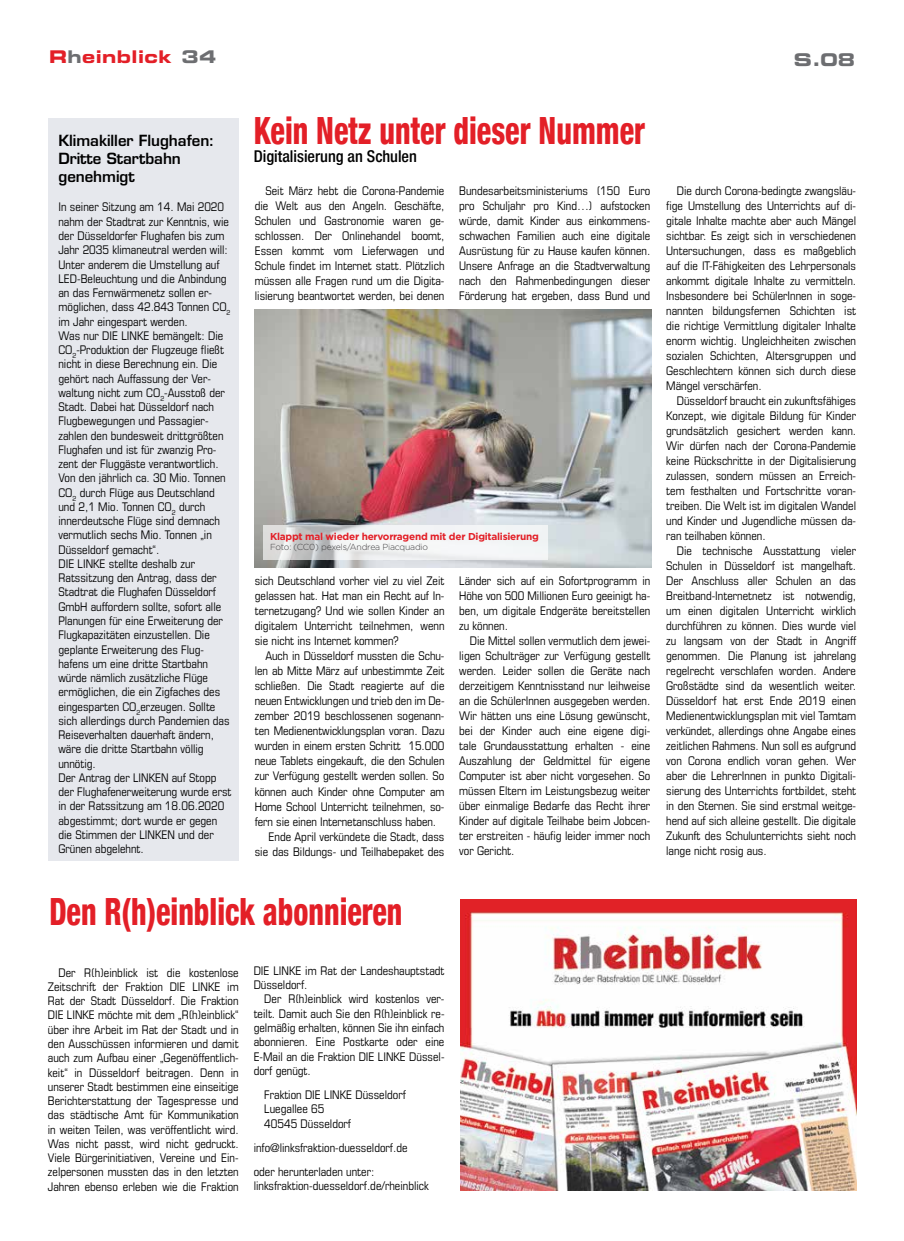
<style>
.page{position:relative;width:904px;height:1241px;background:#fff}
.page>*{position:absolute;margin:0;border:0;box-sizing:border-box;transform-origin:0 0}
.t1{font:800 condensed 37.5px "Head";color:#e31f27;scale:.8 1}
.t2{font:17.5px "Eurostile LT Std Bold Ex 2";letter-spacing:.025em;color:#e31f27}
.t3{font:17.5px "Eurostile LT Std Bold Ex 2";color:#6d6e71}
.t4{font:500 condensed 16.25px "Head";color:#000}
.t5{font:600 15px/18px "Eurostile LT Std";letter-spacing:-.005em;color:#000}
.t6{font:condensed 11.88px/15px "Eurostile LT Std";color:#000;text-align:justify}
.t7{font:700 10px "Gotham";letter-spacing:-.025em;color:#e31f27}
.t8{font:300 8.75px "Gotham Rounded";letter-spacing:-.025em;color:#414042}
.s1{color:#6d6e71}
</style>
<div class="page">
<div style="left:48px;top:118px;width:191px;height:742px;background:#e6e8ed"></div>
<img style="left:460px;top:899px;width:396px;height:291px">
<img style="left:255px;top:309px;width:396px;height:258px">
<svg style="left:263px;top:525px;width:284px;height:34px;fill:#f1f4f5"></svg>
<h2 class="t2" style="left:49px;top:44px;width:169px">R<span class="s1">h</span>einblick <span class="s1">34</span></h2>
<h2 class="t3" style="left:793px;top:47px;width:63px">S.08</h2>
<p class="t5" style="left:58px;top:132px;width:158px">Klimakiller Flughafen:<br>Dritte Startbahn genehmigt</p>
<p class="t6" style="left:58px;top:200px;width:175px;line-height:14.2px;text-align:left">In seiner Sitzung am 14. Mai 2020 nahm der Stadtrat zur Kenntnis, wie der Düsseldorfer Flughafen bis zum<br>Jahr 2035 klimaneutral werden will:<br>Unter anderem die Umstellung auf<br>LED-Beleuchtung und die Anbindung an das Fernwärmenetz sollen er&shy;möglichen, dass 42.843 Tonnen CO<sub>2 </sub>im Jahr eingespart werden.<br>Was nur DIE LINKE bemängelt: Die<br>CO<sub>2</sub>-Produktion der Flugzeuge fließt nicht in diese Berechnung ein. Die gehört nach Auffassung der Ver&shy;waltung nicht zum CO<sub>2</sub>-Ausstoß der<br>Stadt. Dabei hat Düsseldorf nach<br>Flugbewegungen und Passagier&shy;zahlen den bundesweit drittgrößten<br>Flughafen und ist für zwanzig Pro&shy;zent der Fluggäste verantwortlich.<br>Von den jährlich ca. 30 Mio. Tonnen<br>CO<sub>2</sub> durch Flüge aus Deutschland und 2,1 Mio. Tonnen CO<sub>2</sub> durch innerdeutsche Flüge sind demnach vermutlich sechs Mio. Tonnen „in<br>Düsseldorf gemacht“.<br>DIE LINKE stellte deshalb zur<br>Ratssitzung den Antrag, dass der<br>Stadtrat die Flughafen Düsseldorf<br>GmbH auffordern sollte, sofort alle<br>Planungen für eine Erweiterung der<br>Flugkapazitäten einzustellen. Die geplante Erweiterung des Flug&shy;hafens um eine dritte Startbahn würde nämlich zusätzliche Flüge ermöglichen, die ein Zigfaches des eingesparten CO<sub>2</sub>erzeugen. Sollte sich allerdings durch Pandemien das<br>Reiseverhalten dauerhaft ändern, wäre die dritte Startbahn völlig unnötig.<br>Der Antrag der LINKEN auf Stopp der Flughafenerweiterung wurde erst in der Ratssitzung am 18.06.2020 abgestimmt; dort wurde er gegen die Stimmen der LINKEN und der<br>Grünen abgelehnt.</p>
<h1 class="t1" style="left:254px;top:107px;width:491px">Kein Netz unter dieser Nummer</h1>
<h3 class="t4" style="left:254px;top:147px;width:165px">Digitalisierung an Schulen</h3>
<p class="t6" style="left:255px;top:183px;width:191px;text-indent:11px">Seit März hebt die Corona-Pandemie die Welt aus den Angeln. Geschäfte, Schulen und Gastronomie waren ge&shy;schlossen. Der Onlinehandel boomt, Essen kommt vom Lieferwagen und Schule findet im Internet statt. Plötzlich müssen alle Fragen rund um die Digita&shy;lisierung beantwortet werden, bei denen</p>
<p class="t6" style="left:459px;top:183px;width:193px">Bundesarbeitsministeriums (150 Euro pro Schuljahr pro Kind…) aufstocken würde, damit Kinder aus einkommens&shy;schwachen Familien auch eine digitale Ausrüstung für zu Hause kaufen können.<br>Unsere Anfrage an die Stadtverwaltung nach den Rahmenbedingungen dieser Förderung hat ergeben, dass Bund und</p>
<p class="t7" style="left:270px;top:531px;width:270px">Klappt mal wieder hervorragend mit der Digitalisierung</p>
<p class="t8" style="left:270px;top:541px;width:160px">Foto: (CC0) pexels/Andrea Piacquadio</p>
<p class="t6" style="left:255px;top:573px;width:191px">sich Deutschland vorher viel zu viel Zeit gelassen hat. Hat man ein Recht auf In&shy;ternetzugang? Und wie sollen Kinder an digitalem Unterricht teilnehmen, wenn sie nicht ins Internet kommen?</p>
<p class="t6" style="left:265px;top:648px;width:180px">Auch in Düsseldorf mussten die Schu-</p>
<p class="t6" style="left:255px;top:663px;width:191px">len ab Mitte März auf unbestimmte Zeit</p>
<p class="t6" style="left:255px;top:678px;width:191px">schließen. Die Stadt reagierte auf die</p>
<p class="t6" style="left:255px;top:693px;width:191px">neuen Entwicklungen und trieb den im De-</p>
<p class="t6" style="left:255px;top:708px;width:191px">zember 2019 beschlossenen sogenann-</p>
<p class="t6" style="left:255px;top:723px;width:191px">ten Medienentwicklungsplan voran. Dazu</p>
<p class="t6" style="left:255px;top:738px;width:191px">wurden in einem ersten Schritt 15.000</p>
<p class="t6" style="left:255px;top:753px;width:191px">neue Tablets eingekauft, die den Schulen</p>
<p class="t6" style="left:255px;top:768px;width:191px">zur Verfügung gestellt werden sollen. So</p>
<p class="t6" style="left:255px;top:783px;width:191px">können auch Kinder ohne Computer am</p>
<p class="t6" style="left:255px;top:798px;width:191px">Home School Unterricht teilnehmen, so-</p>
<p class="t6" style="left:255px;top:813px;width:183px">fern sie einen Internetanschluss haben.</p>
<p class="t6" style="left:269px;top:828px;width:177px">Ende April verkündete die Stadt, dass</p>
<p class="t6" style="left:255px;top:843px;width:191px">sie das Bildungs- und Teilhabepaket des</p>
<p class="t6" style="left:459px;top:573px;width:193px">Länder sich auf ein Sofortprogramm in Höhe von 500 Millionen Euro geeinigt ha&shy;ben, um digitale Endgeräte bereitstellen zu können.</p>
<p class="t6" style="left:459px;top:633px;width:193px;text-indent:11px">Die Mittel sollen vermutlich dem jewei&shy;ligen Schulträger zur Verfügung gestellt werden. Leider sollen die Geräte nach derzeitigem Kenntnisstand nur leihweise an die SchülerInnen ausgegeben werden.<br>Wir hätten uns eine Lösung gewünscht, bei der Kinder auch eine eigene digi&shy;tale Grundausstattung erhalten - eine Auszahlung der Geldmittel für eigene Computer ist aber nicht vorgesehen. So müssen Eltern im Leistungsbezug weiter über einmalige Bedarfe das Recht ihrer Kinder auf digitale Teilhabe beim Jobcen&shy;ter erstreiten - häufig leider immer noch vor Gericht.</p>
<h1 class="t1" style="left:49px;top:888px;width:443px">Den R(h)einblick abonnieren</h1>
<p class="t6" style="left:48px;top:964px;width:192px;line-height:14.2px;text-indent:11px">Der R(h)einblick ist die kostenlose Zeitschrift der Fraktion DIE LINKE im Rat der Stadt Düsseldorf. Die Fraktion DIE LINKE möchte mit dem „R(h)einblick“ über ihre Arbeit im Rat der Stadt und in den Ausschüssen informieren und damit auch zum Aufbau einer „Gegenöffentlich&shy;keit“ in Düsseldorf beitragen. Denn in unserer Stadt bestimmen eine einseitige Berichterstattung der Tagespresse und das städtische Amt für Kommunikation in weiten Teilen, was veröffentlicht wird.<br>Was nicht passt, wird nicht gedruckt.<br>Viele Bürgerinitiativen, Vereine und Ein&shy;zelpersonen mussten das in den letzten Jahren ebenso erleben wie die Fraktion</p>
<p class="t6" style="left:254px;top:963px;width:192px;line-height:14.2px">DIE LINKE im Rat der Landeshauptstadt<br>Düsseldorf.</p>
<p class="t6" style="left:254px;top:991px;width:192px;line-height:14.2px;text-indent:11px">Der R(h)einblick wird kostenlos ver&shy;teilt. Damit auch Sie den R(h)einblick re&shy;gelmäßig erhalten, können Sie ihn einfach abonnieren. Eine Postkarte oder eine E-Mail an die Fraktion DIE LINKE Düssel&shy;dorf genügt.</p>
<p class="t6" style="left:264px;top:1087px;width:143px;line-height:14.2px;text-align:left">Fraktion DIE LINKE Düsseldorf<br>Luegallee 65<br>40545 Düsseldorf</p>
<p class="t6" style="left:254px;top:1134px;width:155px;line-height:24.2px">info@linksfraktion-duesseldorf.de oder herunterladen unter:</p>
<p class="t6" style="left:254px;top:1178px;width:177px">linksfraktion-duesseldorf.de/rheinblick</p>
<p class="t6" style="left:666px;top:183px;width:191px;text-indent:11px">Die durch Corona-bedingte zwangsläu&shy;fige Umstellung des Unterrichts auf di&shy;gitale Inhalte machte aber auch Mängel sichtbar. Es zeigt sich in verschiedenen Untersuchungen, dass es maßgeblich auf die IT-Fähigkeiten des Lehrpersonals ankommt digitale Inhalte zu vermitteln.<br>Insbesondere bei SchülerInnen in soge&shy;nannten bildungsfernen Schichten ist die richtige Vermittlung digitaler Inhalte enorm wichtig. Ungleichheiten zwischen sozialen Schichten, Altersgruppen und Geschlechtern können sich durch diese Mängel verschärfen.</p>
<p class="t6" style="left:666px;top:393px;width:191px;text-indent:11px">Düsseldorf braucht ein zukunftsfähiges Konzept, wie digitale Bildung für Kinder grundsätzlich gesichert werden kann.<br>Wir dürfen nach der Corona-Pandemie keine Rückschritte in der Digitalisierung zulassen, sondern müssen an Erreich&shy;tem festhalten und Fortschritte voran&shy;treiben. Die Welt ist im digitalen Wandel und Kinder und Jugendliche müssen da&shy;ran teilhaben können.</p>
<p class="t6" style="left:666px;top:543px;width:191px;text-indent:11px">Die technische Ausstattung vieler Schulen in Düsseldorf ist mangelhaft.<br>Der Anschluss aller Schulen an das Breitband-Internetnetz ist notwendig, um einen digitalen Unterricht wirklich durchführen zu können. Dies wurde viel zu langsam von der Stadt in Angriff genommen. Die Planung ist jahrelang regelrecht verschlafen worden. Andere Großstädte sind da wesentlich weiter.<br>Düsseldorf hat erst Ende 2019 einen Medienentwicklungsplan mit viel Tamtam verkündet, allerdings ohne Angabe eines zeitlichen Rahmens. Nun soll es aufgrund von Corona endlich voran gehen. Wer aber die LehrerInnen in punkto Digitali&shy;sierung des Unterrichts fortbildet, steht in den Sternen. Sie sind erstmal weitge&shy;hend auf sich alleine gestellt. Die digitale Zukunft des Schulunterrichts sieht noch lange nicht rosig aus.</p>
</div>
